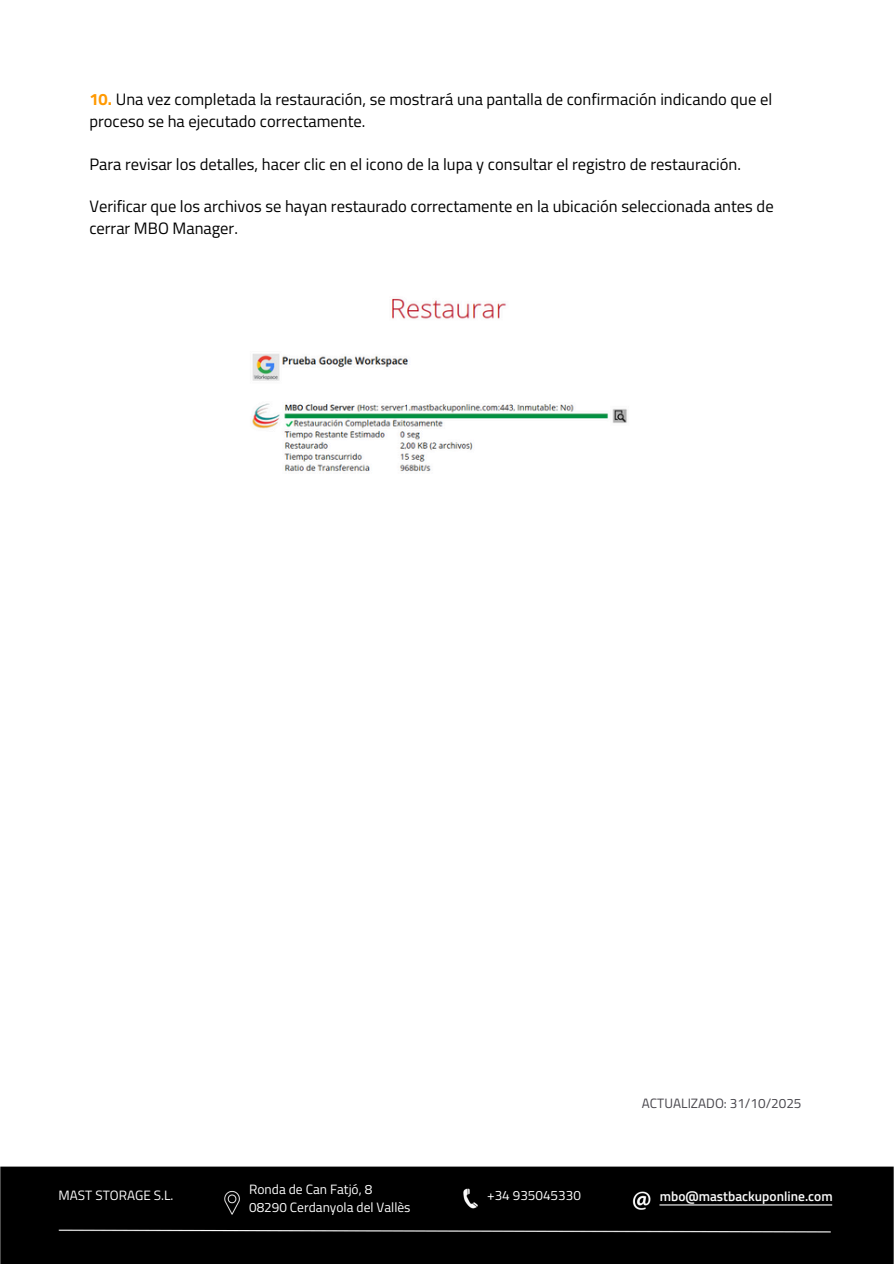
<style>
.page{position:relative;width:894px;height:1264px;background:#fff}
.page>*{position:absolute;margin:0;border:0;box-sizing:border-box;transform-origin:0 0}
.t1{font:16.5px/21.5px "Titillium Web";color:#000}
.t2{font:13.5px/18px "Titillium Web";color:#fcfcfc}
.t3{font:600 13.5px "Titillium Web";color:#fcfcfc}
.t4{font:13.5px "Titillium Web";color:#47454b}
.s1{font-weight:700;color:#f90}
</style>
<div class="page">
<img style="left:252px;top:298px;width:375px;height:173px">
<div style="left:0;top:1166px;width:893px;height:97px;background:#000"></div>
<p class="t1" style="left:89px;top:89px;width:684px"><span class="s1">10.</span> Una vez completada la restauración, se mostrará una pantalla de confirmación indicando que el proceso se ha ejecutado correctamente.</p>
<p class="t1" style="left:89px;top:153px;width:653px">Para revisar los detalles, hacer clic en el icono de la lupa y consultar el registro de restauración.</p>
<p class="t1" style="left:89px;top:195px;width:685px">Verificar que los archivos se hayan restaurado correctamente en la ubicación seleccionada antes de cerrar MBO Manager.</p>
<p class="t2" style="left:59px;top:1186px;width:116px">MAST STORAGE S.L.</p>
<p class="t2" style="left:249px;top:1179px;width:163px">Ronda de Can Fatjó, 8<br>08290 Cerdanyola del Vallès</p>
<p class="t2" style="left:487px;top:1186px;width:95px">+34 935045330</p>
<p class="t4" style="left:641px;top:1092px;width:161px">ACTUALIZADO: 31/10/2025</p>
<p class="t3" style="left:659px;top:1185px;width:174px">mbo@mastbackuponline.com</p>
</div>
